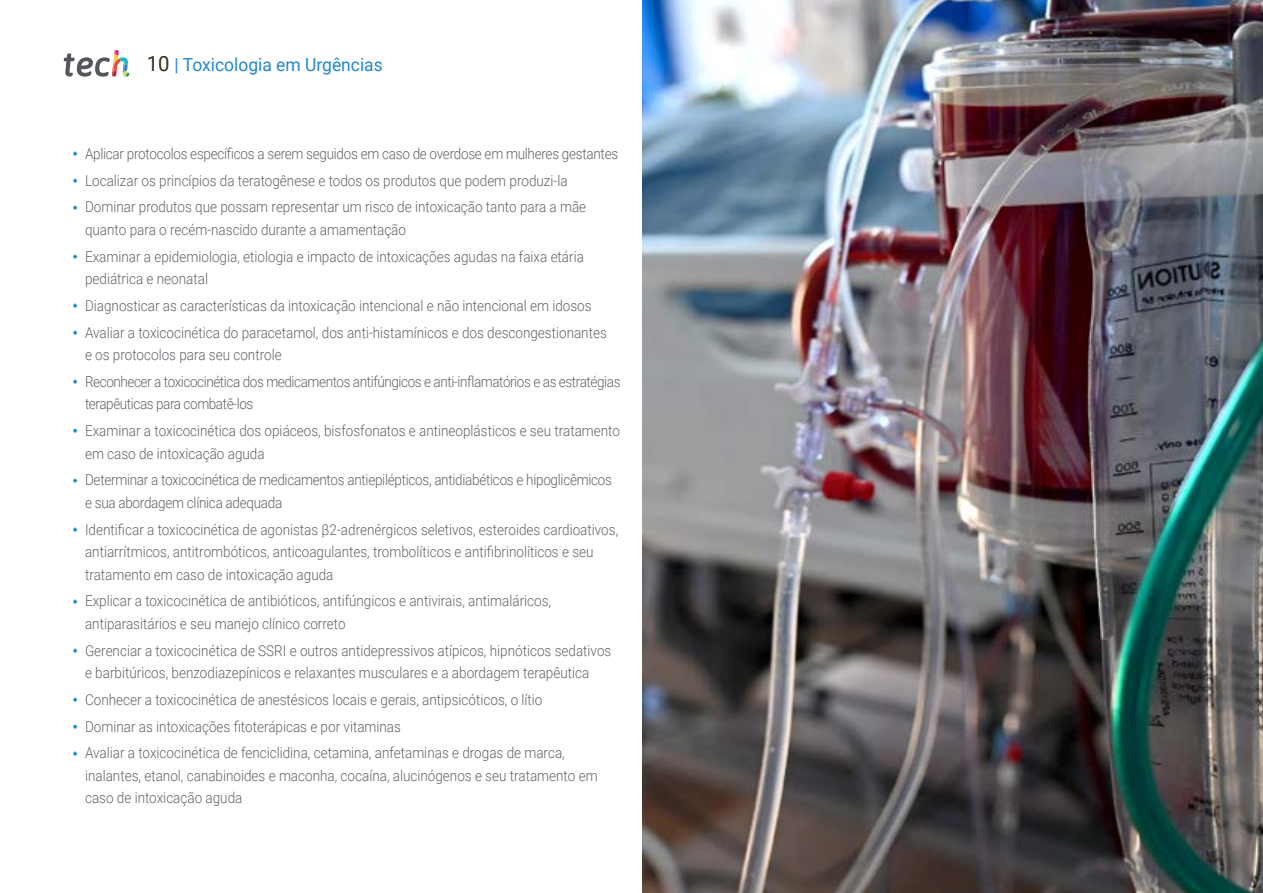
<style>
.page{position:relative;width:1263px;height:893px;background:#fff}
.page>*{position:absolute;margin:0;border:0;box-sizing:border-box;transform-origin:0 0}
.t1{font:18px "Roboto";color:#2488c9}
.t2{font:300 15px/26.7px "Roboto";color:#61646a;scale:.9 1}
.t3{font:300 15px/26.7px "Roboto";letter-spacing:-.03em;color:#61646a;scale:.9 1}
.t4{font:300 15px/26.7px "Roboto";letter-spacing:-.02em;color:#61646a;scale:.9 1}
.s1{font-size:21px;color:#312e20}
</style>
<div class="page">
<img style="left:642px;top:0;width:621px;height:893px">
<svg style="left:64px;top:50px;width:65px;height:27px"></svg>
<p class="t1" style="left:147px;top:52px;width:238px"><span class="s1">10</span> | Toxicologia em Urgências</p>
<p class="t2" style="left:85px;top:140px;width:594px">Aplicar protocolos específicos a serem seguidos em caso de overdose em mulheres gestantes<br>Localizar os princípios da teratogênese e todos os produtos que podem produzi-la<br>Dominar produtos que possam representar um risco de intoxicação tanto para a mãe</p>
<p class="t2" style="left:85px;top:216px;width:556px">quanto para o recém-nascido durante a amamentação<br>Examinar a epidemiologia, etiologia e impacto de intoxicações agudas na faixa etária</p>
<p class="t2" style="left:85px;top:265px;width:581px">pediátrica e neonatal<br>Diagnosticar as características da intoxicação intencional e não intencional em idosos<br>Avaliar a toxicocinética do paracetamol, dos anti-histamínicos e dos descongestionantes</p>
<p class="t3" style="left:85px;top:341px;width:596px">e os protocolos para seu controle<br>Reconhecer a toxicocinética dos medicamentos antifúngicos e anti-inflamatórios e as estratégias</p>
<p class="t2" style="left:85px;top:390px;width:596px">terapêuticas para combatê-los<br>Examinar a toxicocinética dos opiáceos, bisfosfonatos e antineoplásticos e seu tratamento</p>
<p class="t4" style="left:85px;top:439px;width:587px">em caso de intoxicação aguda<br>Determinar a toxicocinética de medicamentos antiepilépticos, antidiabéticos e hipoglicêmicos</p>
<p class="t2" style="left:85px;top:489px;width:594px">e sua abordagem clínica adequada<br>Identificar a toxicocinética de agonistas β2-adrenérgicos seletivos, esteroides cardioativos,</p>
<p class="t2" style="left:85px;top:540px;width:566px;line-height:22.5px">antiarrítmicos, antitrombóticos, anticoagulantes, trombolíticos e antifibrinolíticos e seu tratamento em caso de intoxicação aguda</p>
<p class="t2" style="left:85px;top:589px;width:519px;line-height:22.5px">Explicar a toxicocinética de antibióticos, antifúngicos e antivirais, antimaláricos, antiparasitários e seu manejo clínico correto</p>
<p class="t2" style="left:85px;top:639px;width:586px;line-height:22.5px">Gerenciar a toxicocinética de SSRI e outros antidepressivos atípicos, hipnóticos sedativos e barbitúricos, benzodiazepínicos e relaxantes musculares e a abordagem terapêutica</p>
<p class="t2" style="left:85px;top:686px;width:535px">Conhecer a toxicocinética de anestésicos locais e gerais, antipsicóticos, o lítio<br>Dominar as intoxicações fitoterápicas e por vitaminas<br>Avaliar a toxicocinética de fenciclidina, cetamina, anfetaminas e drogas de marca,</p>
<p class="t2" style="left:85px;top:764px;width:571px;line-height:22.5px">inalantes, etanol, canabinoides e maconha, cocaína, alucinógenos e seu tratamento em caso de intoxicação aguda</p>
</div>
